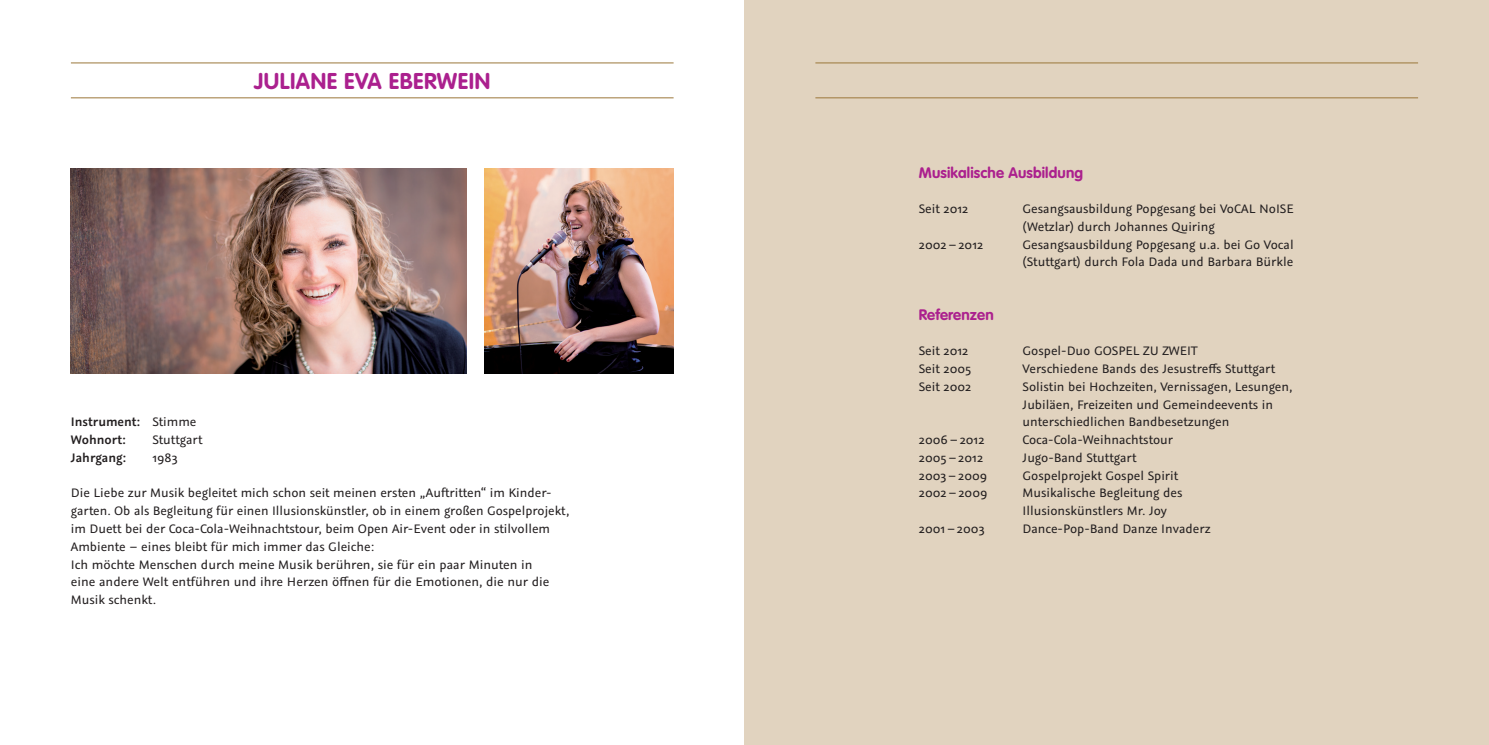
<style>
.page{position:relative;width:1489px;height:745px;background:#fff}
.page>*{position:absolute;margin:0;border:0;box-sizing:border-box;transform-origin:0 0}
.t1{font:700 22.5px "VAG Rounded";letter-spacing:.025em;color:#ab208e}
.t2{font:700 15px "VAG Rounded";letter-spacing:.01em;color:#ab208e}
.t3{font:700 15px "VAG Rounded";letter-spacing:.045em;color:#ab208e}
.t4{font:13.75px/17.8px "Graublau Sans";color:#231f20}
.t5{font:600 13.75px/17.8px "Graublau Sans";color:#231f20}
.s1{font-weight:400}
</style>
<div class="page">
<div style="left:744px;top:0;width:744px;height:744px;background:#e1d3bf"></div>
<img style="left:71px;top:169px;width:396px;height:204px">
<img style="left:484px;top:169px;width:189px;height:204px">
<hr style="left:71px;top:63px;width:602px;height:1px;background:#9b773a">
<hr style="left:815px;top:63px;width:602px;height:1px;background:#9b773a">
<hr style="left:71px;top:97px;width:602px;height:1px;background:#9b773a">
<hr style="left:815px;top:97px;width:602px;height:1px;background:#9b773a">
<h1 class="t1" style="left:254px;top:67px;width:238px">Juliane Eva Eberwein</h1>
<p class="t5" style="left:71px;top:413px;width:127px">Instrument: <span class="s1">Stimme<br></span>Wohnort:</p>
<p class="t4" style="left:152px;top:430px;width:52px">Stuttgart</p>
<p class="t5" style="left:71px;top:448px;width:57px">Jahrgang:</p>
<p class="t4" style="left:152px;top:448px;width:27px">1983</p>
<p class="t4" style="left:71px;top:484px;width:500px">Die Liebe zur Musik begleitet mich schon seit meinen ersten „Auftritten“ im Kinder&shy;garten. Ob als Begleitung für einen Illusionskünstler, ob in einem großen Gospelprojekt, im Duett bei der Coca-Cola-Weihnachtstour, beim Open Air-Event oder in stilvollem Ambiente – eines bleibt für mich immer das Gleiche:<br>Ich möchte Menschen durch meine Musik berühren, sie für ein paar Minuten in<br>eine andere Welt entführen und ihre Herzen öffnen für die Emotionen, die nur die Musik schenkt.</p>
<p class="t2" style="left:918px;top:163px;width:166px">Musikalische Ausbildung</p>
<p class="t4" style="left:918px;top:200px;width:51px">Seit 2012</p>
<p class="t4" style="left:1022px;top:200px;width:273px">Gesangsausbildung Popgesang bei VoCAL NoISE (Wetzlar) durch Johannes Quiring</p>
<p class="t4" style="left:918px;top:235px;width:66px">2002–2012</p>
<p class="t4" style="left:1022px;top:235px;width:272px">Gesangsausbildung Popgesang u.a. bei Go Vocal (Stuttgart) durch Fola Dada und Barbara Bürkle</p>
<p class="t3" style="left:918px;top:305px;width:76px">Referenzen</p>
<p class="t4" style="left:918px;top:342px;width:51px">Seit 2012</p>
<p class="t4" style="left:1022px;top:342px;width:176px">Gospel-Duo GOSPEL ZU ZWEIT</p>
<p class="t4" style="left:918px;top:359px;width:54px">Seit 2005</p>
<p class="t4" style="left:1022px;top:359px;width:254px">Verschiedene Bands des Jesustreffs Stuttgart</p>
<p class="t4" style="left:918px;top:377px;width:54px">Seit 2002</p>
<p class="t4" style="left:1022px;top:377px;width:271px">Solistin bei Hochzeiten, Vernissagen, Lesungen,<br>Jubiläen, Freizeiten und Gemeindeevents in unterschiedlichen Bandbesetzungen</p>
<p class="t4" style="left:918px;top:430px;width:67px">2006–2012</p>
<p class="t4" style="left:1022px;top:430px;width:152px">Coca-Cola-Weihnachtstour</p>
<p class="t4" style="left:918px;top:448px;width:66px">2005–2012</p>
<p class="t4" style="left:1022px;top:448px;width:115px">Jugo-Band Stuttgart</p>
<p class="t4" style="left:918px;top:466px;width:70px">2003–2009</p>
<p class="t4" style="left:1022px;top:466px;width:157px">Gospelprojekt Gospel Spirit</p>
<p class="t4" style="left:918px;top:484px;width:70px">2002–2009</p>
<p class="t4" style="left:1022px;top:484px;width:161px">Musikalische Begleitung des<br>Illusionskünstlers Mr. Joy</p>
<p class="t4" style="left:918px;top:519px;width:67px">2001–2003</p>
<p class="t4" style="left:1022px;top:519px;width:189px">Dance-Pop-Band Danze Invaderz</p>
</div>
